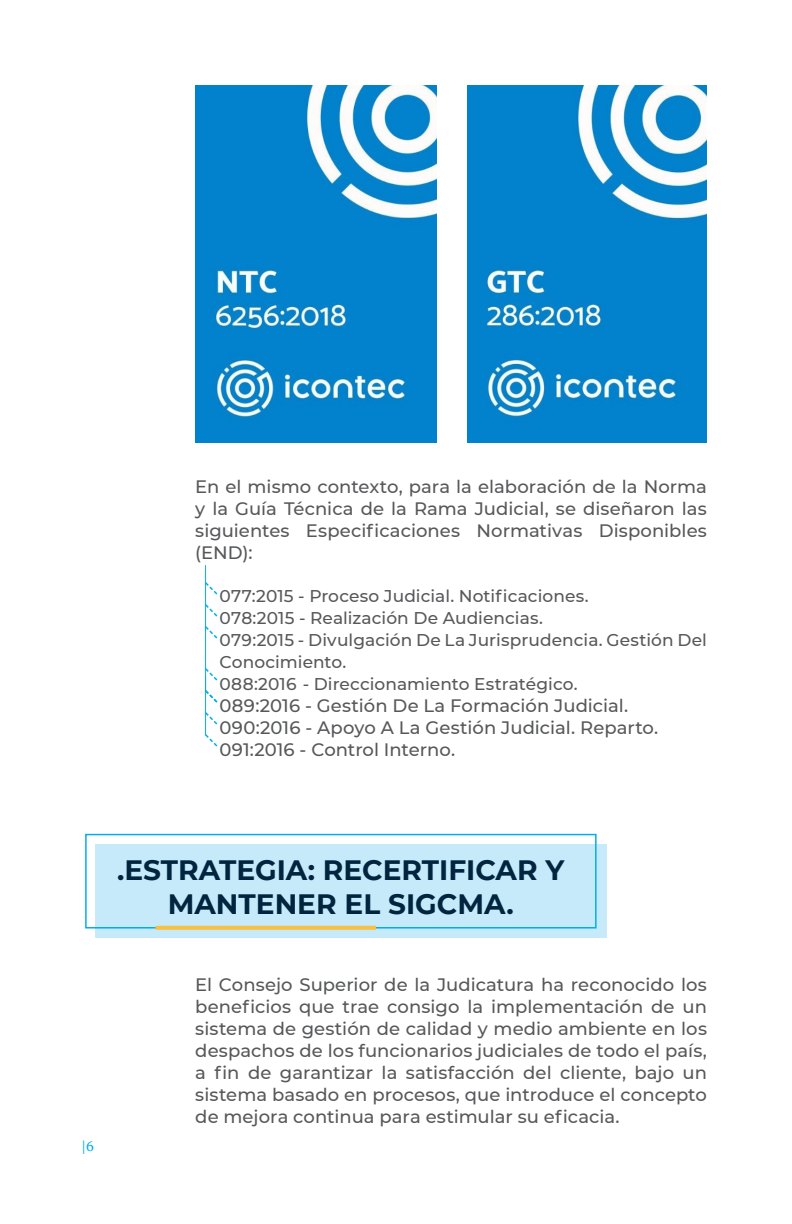
<style>
.page{position:relative;width:792px;height:1224px;background:#fff}
.page>*{position:absolute;margin:0;border:0;box-sizing:border-box;transform-origin:0 0}
.TITULOS{font:700 28px/33.6px "Montserrat";color:#00263f;text-align:center}
.TEXTO_CORRIDO{font:500 18px/22px "Montserrat";color:#57585a;text-align:justify}
.TEXTO_CORRIDO-2{font:500 17px/22px "Montserrat";letter-spacing:.005em;color:#57585a}
.t1{font:14px "Georgia";color:#00aeef}
</style>
<div class="page">
<hr style="left:205px;top:565px;width:1px;height:66px;background:#00aeef">
<svg style="left:205px;top:581px;width:13px;height:15px"></svg>
<svg style="left:205px;top:625px;width:13px;height:15px"></svg>
<svg style="left:205px;top:603px;width:13px;height:15px"></svg>
<hr style="left:205px;top:626px;width:1px;height:65px;background:#00aeef">
<svg style="left:205px;top:667px;width:13px;height:15px"></svg>
<hr style="left:205px;top:676px;width:1px;height:59px;background:#00aeef">
<svg style="left:205px;top:689px;width:13px;height:15px"></svg>
<svg style="left:205px;top:733px;width:13px;height:14px"></svg>
<svg style="left:205px;top:711px;width:13px;height:15px"></svg>
<div style="left:95px;top:844px;width:512px;height:94px;background:#c6eafa"></div>
<div style="left:85px;top:834px;width:512px;height:95px;border:2px solid #00aeef"></div>
<svg style="left:155px;top:926px;width:221px;height:4px"></svg>
<img style="left:195px;top:85px;width:242px;height:357px">
<img style="left:467px;top:85px;width:240px;height:357px">
<p class="TEXTO_CORRIDO" style="left:195px;top:475px;width:513px">En el mismo contexto, para la elaboración de la Norma y la Guía Técnica de la Rama Judicial, se diseñaron las siguientes Especificaciones Normativas Disponibles (END):</p>
<p class="TEXTO_CORRIDO-2" style="left:220px;top:584px;width:371px">077:2015 - Proceso Judicial. Notificaciones.</p>
<p class="TEXTO_CORRIDO-2" style="left:220px;top:606px;width:325px">078:2015 - Realización De Audiencias.</p>
<p class="TEXTO_CORRIDO-2" style="left:220px;top:628px;width:489px">079:2015 - Divulgación De La Jurisprudencia. Gestión Del<br>Conocimiento.</p>
<p class="TEXTO_CORRIDO-2" style="left:220px;top:672px;width:359px">088:2016 - Direccionamiento Estratégico.</p>
<p class="TEXTO_CORRIDO" style="left:220px;top:694px;width:410px">089:2016 - Gestión De La Formación Judicial.</p>
<p class="TEXTO_CORRIDO" style="left:220px;top:716px;width:440px">090:2016 - Apoyo A La Gestión Judicial. Reparto.</p>
<p class="TEXTO_CORRIDO" style="left:220px;top:738px;width:237px">091:2016 - Control Interno.</p>
<p class="TITULOS" style="left:117px;top:852px;width:449px">.ESTRATEGIA: RECERTIFICAR Y<br>MANTENER EL SIGCMA.</p>
<p class="t1" style="left:81px;top:1136px;width:15px">|6</p>
<p class="TEXTO_CORRIDO" style="left:195px;top:973px;width:513px">El Consejo Superior de la Judicatura ha reconocido los beneficios que trae consigo la implementación de un sistema de gestión de calidad y medio ambiente en los despachos de los funcionarios judiciales de todo el país, a fin de garantizar la satisfacción del cliente, bajo un sistema basado en procesos, que introduce el concepto de mejora continua para estimular su eficacia.</p>
</div>
